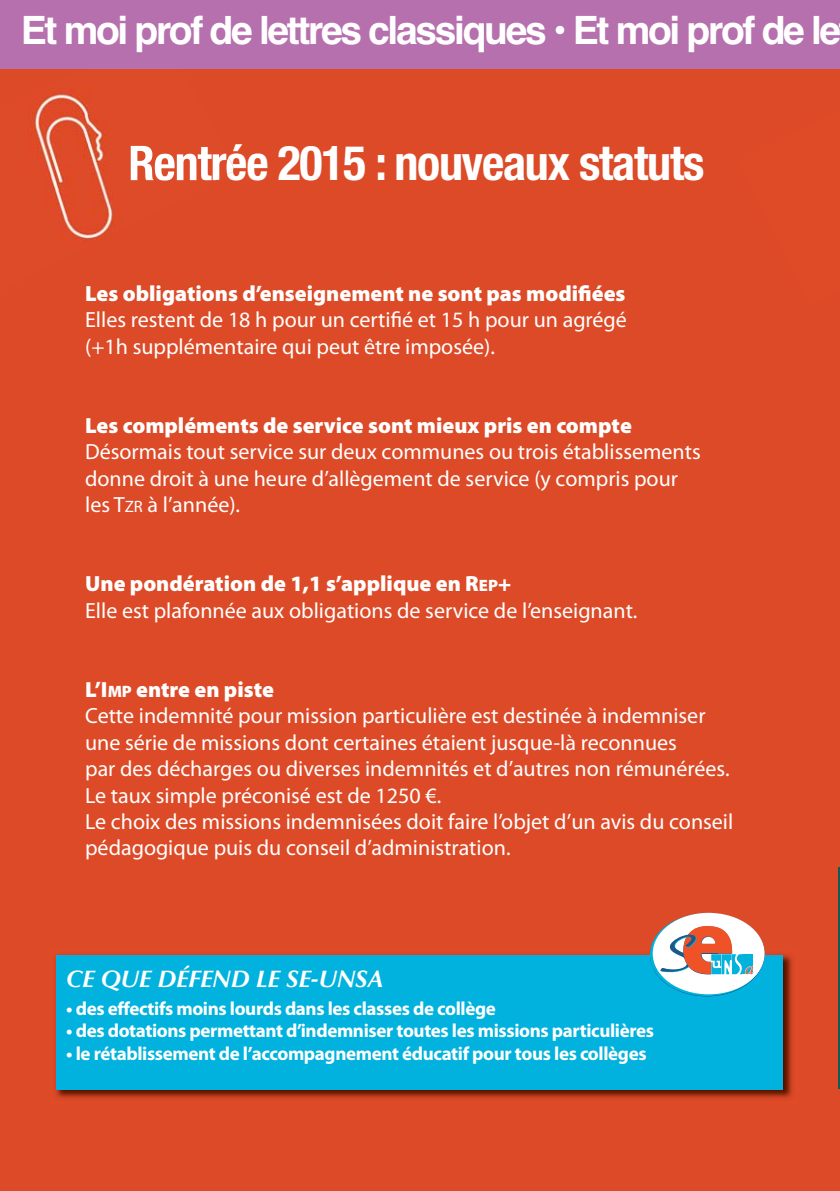
<style>
.page{position:relative;width:840px;height:1191px;background:#fff}
.page>*{position:absolute;margin:0;border:0;box-sizing:border-box;transform-origin:0 0}
.t1{font:700 condensed 48px "Helvetica Neue";letter-spacing:-.025em;color:#fff}
.t2{font:700 39px "Helvetica";letter-spacing:-.06em;color:#fff}
.t3{font:italic 700 24px "Optima LT Std";letter-spacing:-.01em;color:#fff}
.t4{font:22px/26.4px "Myriad Pro";color:#fff}
.t5{font:900 22px "Myriad Pro";color:#fff}
.t6{font:700 19px "Myriad Pro";letter-spacing:-.02em;color:#fff}
.s1{font-size:16.4px}
.s2{font-weight:900}
.s3{font-weight:900;font-size:16.4px}
</style>
<div class="page">
<div style="left:0;top:0;width:839px;height:1191px;background:#dd4a27"></div>
<img style="left:55px;top:948px;width:738px;height:150px">
<div style="left:56px;top:955px;width:726px;height:134px;background:#00b2dd"></div>
<img style="left:0;top:68px;width:235px;height:174px">
<img style="left:130px;top:145px;width:104px;height:36px">
<div style="left:0;top:0;width:839px;height:68px;background:#b670ae"></div>
<svg style="left:649px;top:913px;width:114px;height:83px"></svg>
<div style="left:652px;top:912px;width:112px;height:82px;background:#fff;border-radius:50%"></div>
<svg style="left:659px;top:926px;width:94px;height:50px"></svg>
<hr style="left:838px;top:867px;width:1px;height:222px;background:#195955">
<h2 class="t2" style="left:21px;top:16px;width:821px">Et moi prof de lettres classiques • Et moi prof de le</h2>
<h1 class="t1" style="left:128px;top:146px;width:577px">Rentrée 2015 : nouveaux statuts</h1>
<p class="t5" style="left:85px;top:285px;width:541px">Les obligations d’enseignement ne sont pas modifiées</p>
<p class="t4" style="left:85px;top:309px;width:543px">Elles restent de 18 h pour un certifié et 15 h pour un agrégé (+1h supplémentaire qui peut être imposée).</p>
<p class="t5" style="left:85px;top:417px;width:548px">Les compléments de service sont mieux pris en compte</p>
<p class="t4" style="left:85px;top:441px;width:616px">Désormais tout service sur deux communes ou trois établissements donne droit à une heure d’allègement de service (y compris pour les T<span class="s1">ZR</span> à l’année).</p>
<p class="t4" style="left:85px;top:573px;width:553px"><span class="s2">Une pondération de 1,1 s’applique en R</span><span class="s3">EP</span><span class="s2">+<br></span>Elle est plafonnée aux obligations de service de l’enseignant.</p>
<p class="t4" style="left:85px;top:678px;width:649px"><span class="s2">L’I</span><span class="s3">MP</span> <span class="s2">entre en piste<br></span>Cette indemnité pour mission particulière est destinée à indemniser une série de missions dont certaines étaient jusque-là reconnues<br>par des décharges ou diverses indemnités et d’autres non rémunérées.<br>Le taux simple préconisé est de 1250 €.<br>Le choix des missions indemnisées doit faire l’objet d’un avis du conseil pédagogique puis du conseil d’administration.</p>
<p class="t3" style="left:66px;top:964px;width:318px">CE QUE DÉFEND LE SE-UNSA</p>
<p class="t6" style="left:66px;top:1001px;width:431px">• des effectifs moins lourds dans les classes de collège</p>
<p class="t6" style="left:66px;top:1023px;width:589px">• des dotations permettant d’indemniser toutes les missions particulières</p>
<p class="t6" style="left:66px;top:1045px;width:581px">• le rétablissement de l’accompagnement éducatif pour tous les collèges</p>
</div>
